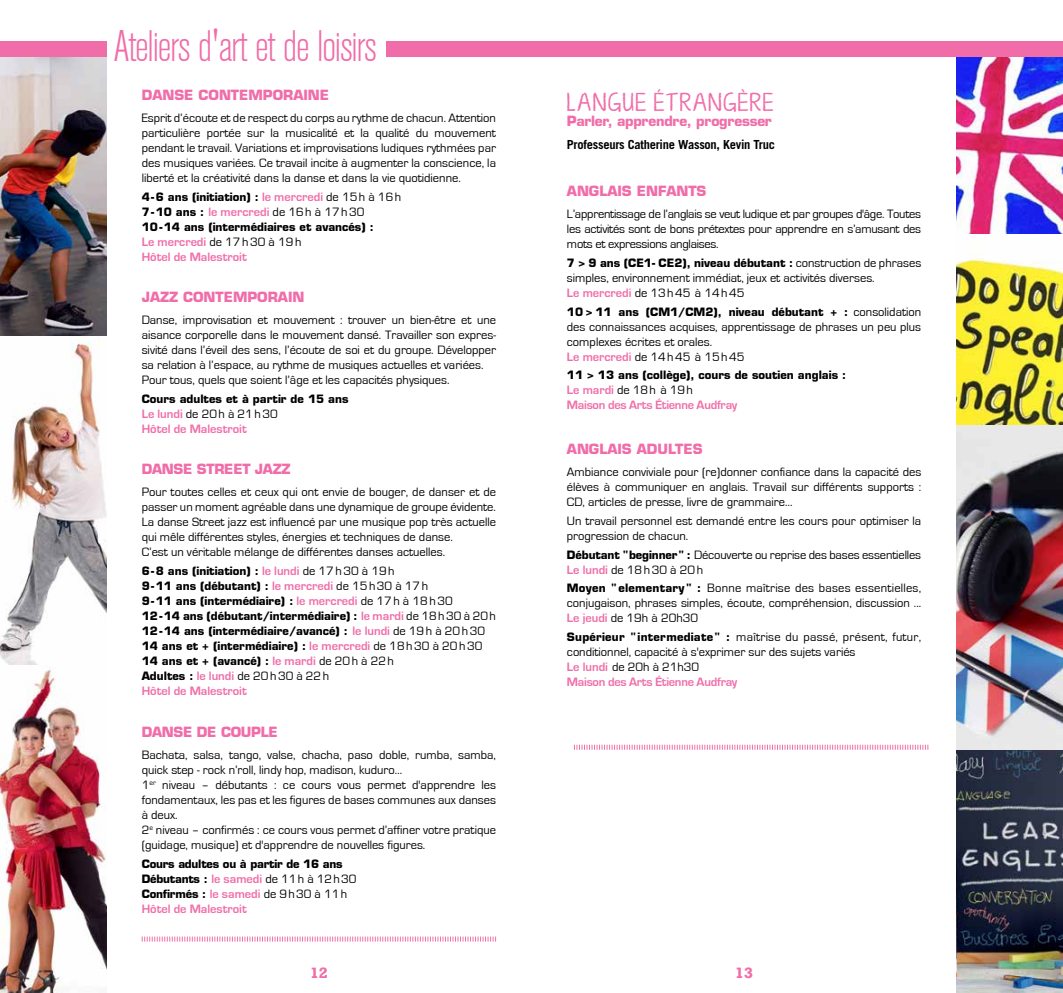
<style>
.page{position:relative;width:1063px;height:993px;background:#fff}
.page>*{position:absolute;margin:0;border:0;box-sizing:border-box;transform-origin:0 0}
.t1{font:300 condensed 43.62px "Akzidenz Grotesk BE";letter-spacing:-.03em;color:#f06da9}
.t2{font:18.75px "KG Ten Thousand Reasons";letter-spacing:.095em;color:#f06da9}
.t3{font:700 14.12px "Rockwell";color:#f06da9}
.t4{font:700 13.75px "Eurostile";color:#f06da9}
.t5{font:700 13.75px "Eurostile";letter-spacing:-.02em;color:#f06da9}
.t6{font:12.5px/15px "Eurostile";color:#000}
.t7{font:700 12.5px/15px "Eurostile";color:#f06da9}
.t8{font:700 12.5px/15px "Eurostile";letter-spacing:-.02em;color:#f06da9}
.t9{font:700 12.5px "Trade Gothic";letter-spacing:-.02em;color:#000}
.t10{font:700 11.25px/15px "Eurostile";color:#000}
.t11{font:700 11.25px "Eurostile";letter-spacing:-.02em;color:#000}
.s1{font-size:12.5px;color:#f06da9}
.s2{font-weight:400;font-size:12.5px}
.s3{font-weight:700;font-size:11.25px}
.s4{font-weight:700;color:#f06da9}
.s5{font-weight:400;color:#000}
.s6{font-size:11.25px;color:#000}
</style>
<div class="page">
<img style="left:957px;top:748px;width:106px;height:244px">
<img style="left:957px;top:57px;width:106px;height:177px">
<img style="left:957px;top:258px;width:106px;height:167px">
<img style="left:0;top:57px;width:106px;height:279px">
<img style="left:0;top:664px;width:106px;height:328px">
<div style="left:0;top:41px;width:106px;height:16px;background:#f06da9"></div>
<div style="left:386px;top:41px;width:677px;height:16px;background:#f06da9"></div>
<img style="left:0;top:341px;width:106px;height:323px">
<svg style="left:574px;top:744px;width:354px;height:5px"></svg>
<img style="left:957px;top:425px;width:106px;height:323px">
<svg style="left:142px;top:936px;width:354px;height:5px"></svg>
<h1 class="t1" style="left:113px;top:23px;width:265px">Ateliers d'art et de loisirs</h1>
<p class="t4" style="left:142px;top:86px;width:78px">DANS E CONT</p>
<p class="t4" style="left:239px;top:86px;width:92px">EMPORAINE</p>
<p class="t6" style="left:142px;top:110px;width:356px;text-align:justify">Esprit d’écoute et de respect du corps au rythme de chacun. Attention particulière portée sur la musicalité et la qualité du mouvement pendant le travail. Variations et improvisations ludiques rythmées par des musiques variées. Ce travail incite à augmenter la conscience, la liberté et la créativité dans la danse et dans la vie quotidienne.</p>
<p class="t10" style="left:142px;top:189px;width:261px">4-6 ans (initiation) : <span class="s1">le mercredi</span> <span class="s2">de 15h à 16h</span></p>
<p class="t6" style="left:142px;top:204px;width:224px"><span class="s3">7-10 ans :</span> <span class="s4">le mercredi</span> de 16h à 17h30</p>
<p class="t10" style="left:142px;top:219px;width:234px">10-14 ans (intermédiaires et avancés) :</p>
<p class="t7" style="left:142px;top:234px;width:161px">Le mercredi <span class="s5">de 17h30 à 19h<br></span>Hôtel de Malestroit</p>
<p class="t4" style="left:142px;top:288px;width:19px">jazz</p>
<p class="t4" style="left:183px;top:288px;width:22px">CONT</p>
<p class="t4" style="left:224px;top:288px;width:81px">EMPORAIN</p>
<p class="t6" style="left:142px;top:312px;width:356px">Danse, improvisation et mouvement : trouver un bien-être et une aisance corporelle dans le mouvement dansé. Travailler son expres&shy;sivité dans l’éveil des sens, l’écoute de soi et du groupe. Développer sa relation à l’espace, au rythme de musiques actuelles et variées.<br>Pour tous, quels que soient l’âge et les capacités physiques.</p>
<p class="t10" style="left:142px;top:390px;width:208px">Cours adultes et à partir de 15 ans</p>
<p class="t7" style="left:142px;top:406px;width:138px">Le lundi <span class="s5">de 20h à 21h30<br></span>Hôtel de Malestroit</p>
<p class="t5" style="left:142px;top:460px;width:150px">danse STREET JAZZ</p>
<p class="t6" style="left:142px;top:484px;width:356px">Pour toutes celles et ceux qui ont envie de bouger, de danser et de passer un moment agréable dans une dynamique de groupe évidente.<br>La danse Street jazz est influencé par une musique pop très actuelle qui mêle différentes styles, énergies et techniques de danse.<br>C’est un véritable mélange de différentes danses actuelles.</p>
<p class="t10" style="left:142px;top:562px;width:356px">6-8 ans (initiation) : <span class="s1">le lundi</span> <span class="s2">de 17h30 à 19h<br></span>9-11 ans (débutant) : <span class="s1">le mercredi</span> <span class="s2">de 15h30 à 17h<br></span>9-11 ans (intermédiaire) : <span class="s1">le mercredi</span> <span class="s2">de 17h à 18h30<br></span>12-14 ans (débutant/intermédiaire) : <span class="s1">le mardi</span> <span class="s2">de 18h30 à 20h </span>12-14 ans (intermédiaire/avancé) : <span class="s1">le lundi</span> <span class="s2">de 19h à 20h30<br></span>14 ans et + (intermédiaire) : <span class="s1">le mercredi</span> <span class="s2">de 18h30 à 20h30<br></span>14 ans et + (avancé) : <span class="s1">le mardi</span> <span class="s2">de 20h à 22h</span></p>
<p class="t7" style="left:142px;top:668px;width:189px"><span class="s6">Adultes :</span> le lundi <span class="s5">de 20h30 à 22h<br></span>Hôtel de Malestroit</p>
<p class="t5" style="left:142px;top:723px;width:119px">DANSE DE couple</p>
<p class="t6" style="left:142px;top:747px;width:356px">Bachata, salsa, tango, valse, chacha, paso doble, rumba, samba, quick step - rock n’roll, lindy hop, madison, kuduro…<br>1<sup>er</sup> niveau – débutants : ce cours vous permet d'apprendre les fondamentaux, les pas et les figures de bases communes aux danses à deux.<br>2<sup>e</sup> niveau – confirmés : ce cours vous permet d’affiner votre pratique (guidage, musique) et d'apprendre de nouvelles figures.</p>
<p class="t11" style="left:142px;top:856px;width:202px">Cours adultes ou à partir de 16 ans</p>
<p class="t6" style="left:142px;top:871px;width:216px"><span class="s3">Débutants :</span> <span class="s4">le samedi</span> de 11h à 12h30</p>
<p class="t10" style="left:142px;top:885px;width:207px">Confirmés : <span class="s1">le samedi</span> <span class="s2">de 9h30 à 11h</span></p>
<p class="t7" style="left:142px;top:901px;width:107px">Hôtel de Malestroit</p>
<h2 class="t2" style="left:567px;top:89px;width:208px">LANGUE ÉTRANGÈRE</h2>
<p class="t5" style="left:567px;top:113px;width:206px">Parler, apprendre, progresser</p>
<p class="t9" style="left:567px;top:136px;width:210px">Professeurs Catherine Wasson, Kevin Truc</p>
<p class="t4" style="left:567px;top:183px;width:121px">ANGLAIS ENFANTS</p>
<p class="t6" style="left:567px;top:207px;width:356px;text-align:justify">L’apprentissage de l’anglais se veut ludique et par groupes d'âge. Toutes les activités sont de bons prétextes pour apprendre en s’amusant des mots et expressions anglaises.</p>
<p class="t10" style="left:567px;top:255px;width:356px">7 &gt; 9 ans (CE1- CE2), niveau débutant : <span class="s2">construction de phrases</span></p>
<p class="t6" style="left:567px;top:270px;width:309px">simples, environnement immédiat, jeux et activités diverses.<br><span class="s4">Le mercredi</span> de 13h45 à 14h45</p>
<p class="t10" style="left:567px;top:304px;width:356px">10 &gt; 11 ans (CM1/CM2), niveau débutant + : <span class="s2">consolidation</span></p>
<p class="t6" style="left:567px;top:319px;width:356px">des connaissances acquises, apprentissage de phrases un peu plus complexes écrites et orales.<br><span class="s4">Le mercredi</span> de 14h45 à 15h45</p>
<p class="t10" style="left:567px;top:367px;width:281px">11 &gt; 13 ans (collège), cours de soutien anglais :</p>
<p class="t8" style="left:567px;top:382px;width:172px">Le mardi <span class="s5">de 18h à 19h<br></span>Maison des Arts Étienne Audfray</p>
<p class="t4" style="left:567px;top:440px;width:136px">ANGLAIS ADULTES</p>
<p class="t6" style="left:567px;top:465px;width:356px;text-align:justify">Ambiance conviviale pour (re)donner confiance dans la capacité des élèves à communiquer en anglais. Travail sur différents supports :<br>CD, articles de presse, livre de grammaire…</p>
<p class="t6" style="left:567px;top:513px;width:356px">Un travail personnel est demandé entre les cours pour optimiser la progression de chacun.</p>
<p class="t6" style="left:567px;top:547px;width:356px"><span class="s3">Débutant "beginner" :</span> Découverte ou reprise des bases essentielles<br><span class="s4">Le lundi</span> de 18h30 à 20h</p>
<p class="t6" style="left:567px;top:580px;width:356px;text-align:justify"><span class="s3">Moyen " elementary " :</span> Bonne maîtrise des bases essentielles, conjugaison, phrases simples, écoute, compréhension, discussion ...<br><span class="s4">Le jeudi</span> de 19h à 20h30</p>
<p class="t6" style="left:567px;top:629px;width:356px"><span class="s3">Supérieur " intermediate " :</span> maîtrise du passé, présent, futur, conditionnel, capacité à s'exprimer sur des sujets variés<br><span class="s4">Le lundi</span> de 20h à 21h30<br><span class="s4">Maison des Arts Étienne Audfray</span></p>
<p class="t3" style="left:310px;top:963px;width:19px">12</p>
<p class="t3" style="left:735px;top:963px;width:19px">13</p>
</div>
